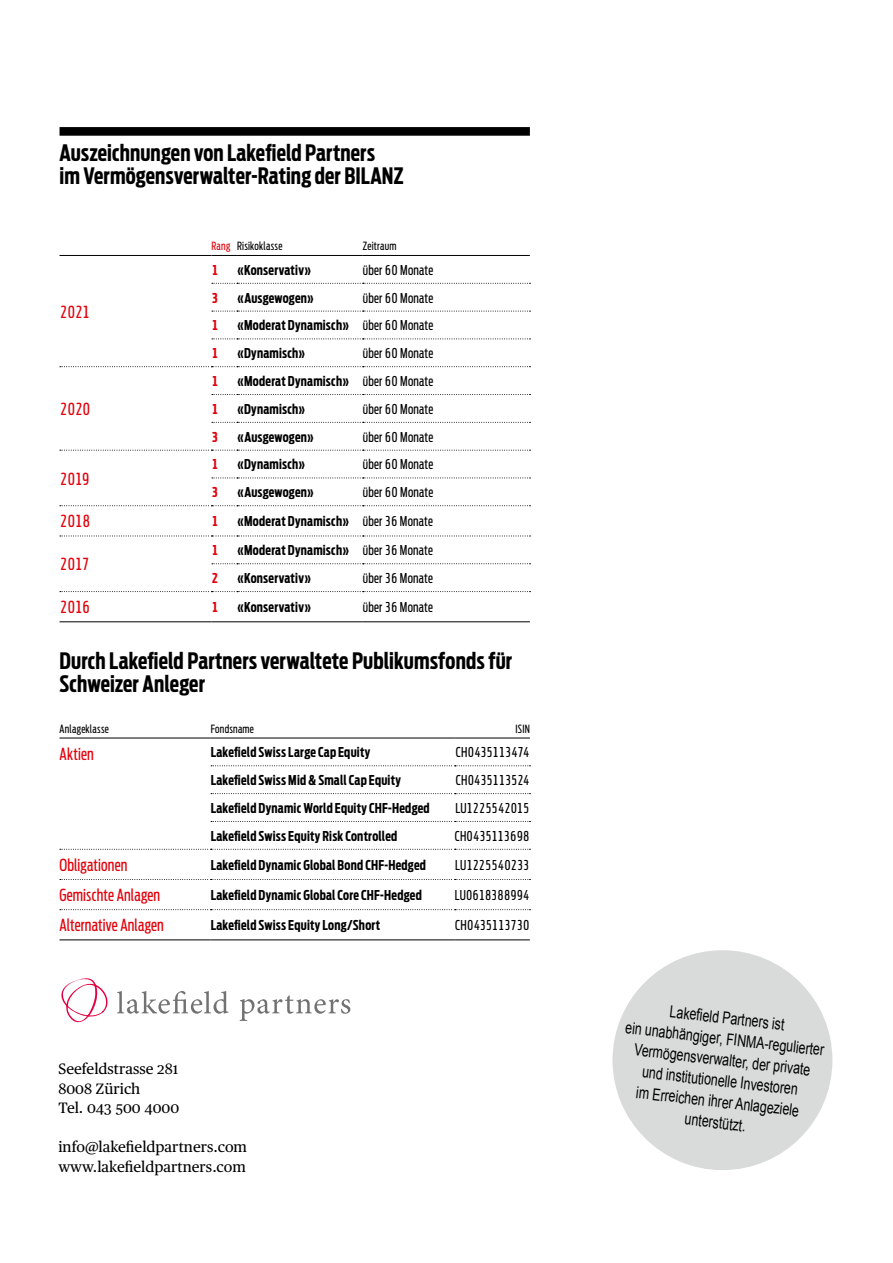
<style>
.page{position:relative;width:893px;height:1263px;background:#fff}
.page>*{position:absolute;margin:0;border:0;box-sizing:border-box;transform-origin:0 0}
.t1{font:700 extra-condensed 22.5px/22.5px "Antenna";letter-spacing:.005em;color:#000}
.t2{font:16.5px/21px "Arial";color:#000;text-align:center;scale:.75 1}
.t3{font:extra-condensed 16.5px "Antenna";letter-spacing:.005em;color:#e3000b}
.t4{font:15px/19.5px "Publico Text";color:#000}
.t5{font:700 extra-condensed 13.5px "Antenna";letter-spacing:.015em;color:#000}
.t6{font:extra-condensed 13.5px "Antenna";letter-spacing:.015em;color:#000}
.t7{font:extra-condensed 13.5px "Antenna";letter-spacing:-.05em;color:#000}
.t8{font:700 extra-condensed 13.5px "Antenna";color:#e3000b}
.t9{font:extra-condensed 13.5px "Antenna";letter-spacing:-.065em;color:#000}
.t10{font:extra-condensed 13.5px "Antenna";letter-spacing:-.06em;color:#000}
.t11{font:extra-condensed 13.5px "Antenna";letter-spacing:-.04em;color:#000}
.t12{font:extra-condensed 13.5px "Antenna";letter-spacing:-.035em;color:#000}
.t13{font:extra-condensed 13.5px "Antenna";letter-spacing:-.055em;color:#000}
.t14{font:extra-condensed 11.25px "Antenna";letter-spacing:.02em;color:#000}
.s1{color:#e3000b}
.s2{font-weight:400}
</style>
<div class="page">
<svg style="left:240px;top:995px;width:110px;height:26px"></svg>
<svg style="left:61px;top:978px;width:168px;height:44px"></svg>
<div style="left:612px;top:950px;width:220px;height:220px;background:#d9dada;border-radius:50%"></div>
<div style="left:60px;top:127px;width:470px;height:9px;background:#000"></div>
<hr style="left:60px;top:255px;width:152px;height:1px;background:#000">
<svg style="left:212px;top:255px;width:25px;height:1px"></svg>
<svg style="left:60px;top:591px;width:470px;height:1px"></svg>
<hr style="left:60px;top:621px;width:152px;height:1px;background:#000">
<svg style="left:212px;top:621px;width:25px;height:1px"></svg>
<hr style="left:237px;top:621px;width:126px;height:1px;background:#000">
<hr style="left:363px;top:621px;width:167px;height:1px;background:#000">
<svg style="left:212px;top:283px;width:318px;height:1px"></svg>
<svg style="left:212px;top:311px;width:318px;height:1px"></svg>
<svg style="left:212px;top:338px;width:318px;height:1px"></svg>
<svg style="left:212px;top:394px;width:318px;height:1px"></svg>
<svg style="left:212px;top:422px;width:318px;height:1px"></svg>
<svg style="left:212px;top:478px;width:318px;height:1px"></svg>
<svg style="left:60px;top:366px;width:470px;height:1px"></svg>
<svg style="left:60px;top:450px;width:470px;height:1px"></svg>
<svg style="left:60px;top:505px;width:470px;height:1px"></svg>
<svg style="left:60px;top:536px;width:470px;height:1px"></svg>
<svg style="left:212px;top:563px;width:318px;height:1px"></svg>
<hr style="left:237px;top:255px;width:126px;height:1px;background:#000">
<hr style="left:363px;top:255px;width:167px;height:1px;background:#000">
<hr style="left:60px;top:738px;width:151px;height:1px;background:#000">
<hr style="left:211px;top:738px;width:244px;height:1px;background:#000">
<hr style="left:60px;top:939px;width:151px;height:1px;background:#000">
<hr style="left:211px;top:939px;width:244px;height:1px;background:#000">
<hr style="left:455px;top:939px;width:75px;height:1px;background:#000">
<svg style="left:211px;top:765px;width:319px;height:1px"></svg>
<svg style="left:211px;top:793px;width:319px;height:1px"></svg>
<svg style="left:211px;top:821px;width:319px;height:1px"></svg>
<svg style="left:60px;top:849px;width:470px;height:1px"></svg>
<svg style="left:60px;top:879px;width:470px;height:1px"></svg>
<svg style="left:60px;top:909px;width:470px;height:1px"></svg>
<hr style="left:455px;top:738px;width:75px;height:1px;background:#000">
<p class="t1" style="left:60px;top:142px;width:345px">Auszeichnungen von Lakefield Partners<br>im Vermögensverwalter-Rating der BILANZ</p>
<p class="t3" style="left:60px;top:301px;width:32px">2021</p>
<p class="t3" style="left:60px;top:399px;width:33px">2020</p>
<p class="t3" style="left:60px;top:468px;width:32px">2019</p>
<p class="t14" style="left:212px;top:239px;width:72px"><span class="s1">Rang</span> Risikoklasse</p>
<p class="t14" style="left:363px;top:239px;width:35px">Zeitraum</p>
<p class="t8" style="left:212px;top:261px;width:9px">1</p>
<p class="t5" style="left:237px;top:261px;width:76px">«Konservativ»</p>
<p class="t6" style="left:363px;top:261px;width:72px">über 60 Monate</p>
<p class="t8" style="left:212px;top:289px;width:9px">3</p>
<p class="t5" style="left:237px;top:289px;width:78px">«Ausgewogen»</p>
<p class="t6" style="left:363px;top:289px;width:72px">über 60 Monate</p>
<p class="t8" style="left:212px;top:317px;width:9px">1</p>
<p class="t5" style="left:237px;top:317px;width:198px">«Moderat Dynamisch» <span class="s2">über 60 Monate</span></p>
<p class="t8" style="left:212px;top:345px;width:9px">1</p>
<p class="t5" style="left:237px;top:345px;width:70px">«Dynamisch»</p>
<p class="t6" style="left:363px;top:345px;width:72px">über 60 Monate</p>
<p class="t8" style="left:212px;top:372px;width:9px">1</p>
<p class="t5" style="left:237px;top:372px;width:198px">«Moderat Dynamisch» <span class="s2">über 60 Monate</span></p>
<p class="t8" style="left:212px;top:400px;width:9px">1</p>
<p class="t5" style="left:237px;top:400px;width:70px">«Dynamisch»</p>
<p class="t6" style="left:363px;top:400px;width:72px">über 60 Monate</p>
<p class="t8" style="left:212px;top:428px;width:9px">3</p>
<p class="t5" style="left:237px;top:428px;width:78px">«Ausgewogen»</p>
<p class="t6" style="left:363px;top:428px;width:72px">über 60 Monate</p>
<p class="t8" style="left:212px;top:456px;width:9px">1</p>
<p class="t5" style="left:237px;top:456px;width:70px">«Dynamisch»</p>
<p class="t6" style="left:363px;top:456px;width:72px">über 60 Monate</p>
<p class="t8" style="left:212px;top:484px;width:9px">3</p>
<p class="t5" style="left:237px;top:484px;width:78px">«Ausgewogen»</p>
<p class="t6" style="left:363px;top:484px;width:72px">über 60 Monate</p>
<p class="t3" style="left:60px;top:511px;width:33px">2018</p>
<p class="t8" style="left:212px;top:513px;width:9px">1</p>
<p class="t5" style="left:237px;top:513px;width:198px">«Moderat Dynamisch» <span class="s2">über 36 Monate</span></p>
<p class="t3" style="left:60px;top:554px;width:32px">2017</p>
<p class="t8" style="left:212px;top:542px;width:9px">1</p>
<p class="t5" style="left:237px;top:542px;width:198px">«Moderat Dynamisch» <span class="s2">über 36 Monate</span></p>
<p class="t8" style="left:212px;top:569px;width:9px">2</p>
<p class="t5" style="left:237px;top:569px;width:76px">«Konservativ»</p>
<p class="t6" style="left:363px;top:570px;width:72px">über 36 Monate</p>
<p class="t3" style="left:60px;top:597px;width:32px">2016</p>
<p class="t8" style="left:212px;top:598px;width:9px">1</p>
<p class="t5" style="left:237px;top:598px;width:76px">«Konservativ»</p>
<p class="t6" style="left:363px;top:599px;width:72px">über 36 Monate</p>
<p class="t1" style="left:60px;top:650px;width:454px">Durch Lakefield Partners verwaltete Publikumsfonds für<br>Schweizer Anleger</p>
<p class="t14" style="left:60px;top:722px;width:51px">Anlageklasse</p>
<p class="t14" style="left:211px;top:722px;width:45px">Fondsname</p>
<p class="t14" style="left:515px;top:722px;width:16px">ISIN</p>
<p class="t3" style="left:60px;top:743px;width:36px">Aktien</p>
<p class="t5" style="left:211px;top:744px;width:161px">Lakefield Swiss Large Cap Equity</p>
<p class="t9" style="left:456px;top:744px;width:76px">CH0435113474</p>
<p class="t5" style="left:211px;top:771px;width:192px">Lakefield Swiss Mid &amp; Small Cap Equity</p>
<p class="t10" style="left:456px;top:772px;width:76px">CH0435113524</p>
<p class="t5" style="left:211px;top:799px;width:220px">Lakefield Dynamic World Equity CHF-Hedged</p>
<p class="t7" style="left:455px;top:800px;width:76px">LU1225542015</p>
<p class="t5" style="left:211px;top:827px;width:188px">Lakefield Swiss Equity Risk Controlled</p>
<p class="t7" style="left:455px;top:827px;width:77px">CH0435113698</p>
<p class="t3" style="left:60px;top:855px;width:69px">Obligationen</p>
<p class="t5" style="left:211px;top:856px;width:217px">Lakefield Dynamic Global Bond CHF-Hedged</p>
<p class="t11" style="left:455px;top:856px;width:76px">LU1225540233</p>
<p class="t3" style="left:60px;top:885px;width:102px">Gemischte Anlagen</p>
<p class="t5" style="left:211px;top:886px;width:213px">Lakefield Dynamic Global Core CHF-Hedged</p>
<p class="t12" style="left:455px;top:887px;width:77px">LU0618388994</p>
<p class="t3" style="left:60px;top:915px;width:106px">Alternative Anlagen</p>
<p class="t5" style="left:211px;top:916px;width:171px">Lakefield Swiss Equity Long/Short</p>
<p class="t13" style="left:455px;top:917px;width:76px">CH0435113730</p>
<p class="t4" style="left:58px;top:1058px;width:122px">Seefeldstrasse 281<br>8008 Zürich<br>Tel. 043 500 4000</p>
<p class="t4" style="left:58px;top:1136px;width:190px">info@lakefieldpartners.com www.lakefieldpartners.com</p>
<p class="t2" style="left:629px;top:997px;width:268px;rotate:6deg">Lakefi eld Partners ist<br>ein unabhängiger, FINMA-regulierter<br>Vermögensverwalter, der private und institutionelle Investoren<br>im Erreichen ihrer Anlageziele unterstützt.</p>
</div>
